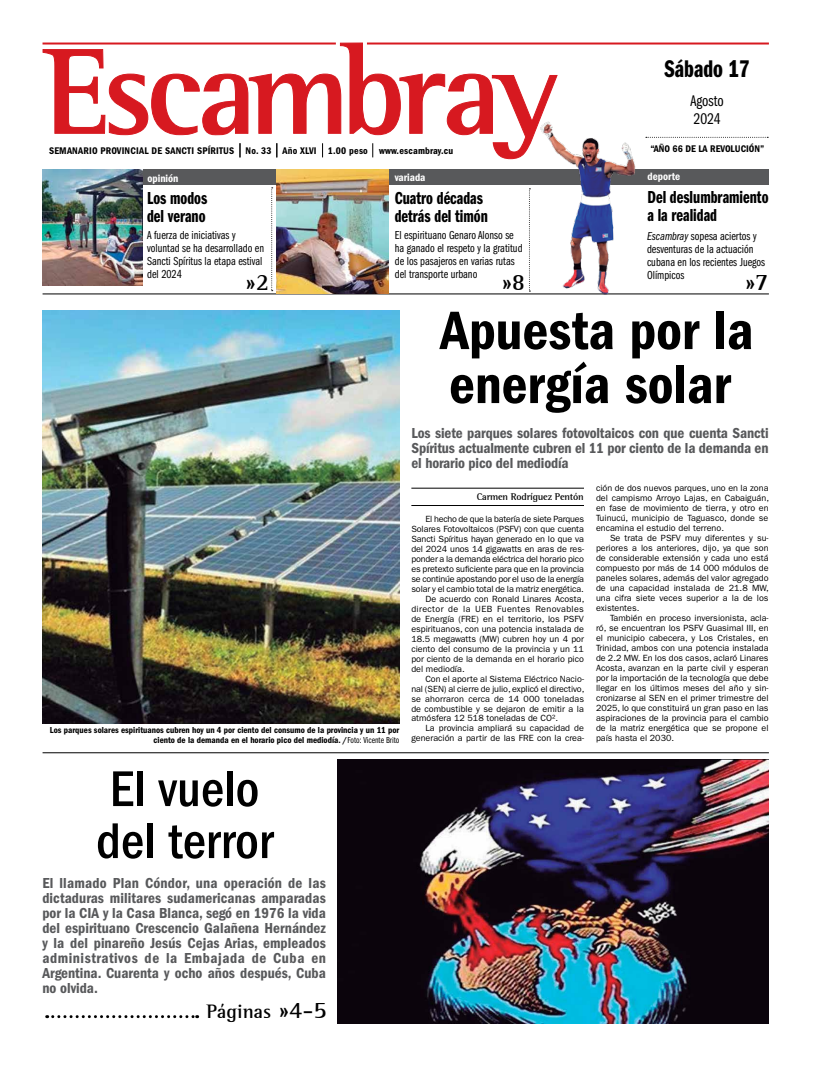
<style>
.page{position:relative;width:820px;height:1080px;background:#fff}
.page>*{position:absolute;margin:0;border:0;box-sizing:border-box;transform-origin:0 0}
.t1{font:56px/54px "ITC Franklin Gothic Std Dm Cd";color:#000}
.t2{font:500 condensed 52px/52px "ITC Franklin Gothic Std";color:#000}
.t3{font:25px "ITC Franklin Gothic Std Dm Cp";color:#000}
.t4{font:700 24px "AT Rotis Semi Serif";color:#000}
.t5{font:700 20px "AT Rotis Semi Serif";color:#000}
.t6{font:18px/18px "ITC Franklin Gothic Std Dm Cp";color:#000}
.t7{font:16px/18px "ITC Franklin Gothic Std Bk Cp";color:#000}
.t8{font:15px/15px "ITC Franklin Gothic Std Dm Cd";color:#58595b;text-align:justify}
.t9{font:12px/13px "ITC Franklin Gothic Std Bk Cp";color:#000}
.t10{font:11px "ITC Franklin Gothic Std Dm Cd";color:#fff}
.t11{font:10px "ITC Franklin Gothic Std Dm Cd";letter-spacing:.02em;color:#000}
.t12{font:700 10px "AT Rotis Semi Serif";letter-spacing:-.02em;color:#000}
.t13{font:9px/10px "ITC Franklin Gothic Std";color:#000;text-align:justify}
.t14{font:9px/10px "ITC Franklin Gothic Std Dm Cd";color:#000;text-align:right}
.t15{font:9px "ITC Franklin Gothic Std";letter-spacing:-.02em;color:#000}
.t16{font:9px "ITC Franklin Gothic Std";letter-spacing:.04em;color:#000}
.s1{font-family:"ITC Franklin Gothic Std Bk Cp It"}
.s2{font-family:"ITC Franklin Gothic Std Bk Cp"}
.s3{font-size:24px}
</style>
<div class="page">
<div style="left:142px;top:169px;width:626px;height:16px;background:#58595b"></div>
<hr style="left:43px;top:293px;width:725px;height:1px;background:#000">
<svg style="left:271px;top:187px;width:2px;height:104px"></svg>
<svg style="left:529px;top:188px;width:1px;height:104px"></svg>
<svg style="left:42px;top:42px;width:516px;height:118px"></svg>
<hr style="left:367px;top:43px;width:401px;height:2px;background:#d71920">
<hr style="left:42px;top:43px;width:294px;height:2px;background:#d71920">
<svg style="left:645px;top:137px;width:122px;height:1px"></svg>
<hr style="left:411px;top:488px;width:172px;height:1px;background:#000">
<hr style="left:411px;top:505px;width:172px;height:1px;background:#000">
<img style="left:43px;top:169px;width:99px;height:117px">
<img style="left:276px;top:169px;width:112px;height:124px">
<svg style="left:47px;top:1015px;width:151px;height:3px"></svg>
<hr style="left:43px;top:752px;width:725px;height:1px;background:#000">
<img style="left:42px;top:310px;width:357px;height:413px">
<img style="left:338px;top:760px;width:430px;height:263px">
<img style="left:537px;top:119px;width:107px;height:175px">
<p class="t11" style="left:49px;top:145px;width:261px">Semanario provincial de sancti spíritus No. 33 Año XLVI</p>
<p class="t11" style="left:327px;top:145px;width:127px">1.00 peso www.escambray.cu</p>
<h3 class="t3" style="left:664px;top:55px;width:86px">Sábado 17</h3>
<h3 class="t7" style="left:690px;top:92px;width:35px">Agosto<br>2024</h3>
<p class="t11" style="left:650px;top:143px;width:66px">“AÑO 66 DE LA REVOLUCI</p>
<p class="t11" style="left:748px;top:143px;width:17px">ÓN”</p>
<p class="t10" style="left:147px;top:172px;width:33px">opinión</p>
<p class="t10" style="left:647px;top:170px;width:34px">deporte</p>
<h3 class="t6" style="left:647px;top:189px;width:122px">Del deslumbramiento a la realidad</h3>
<p class="t10" style="left:395px;top:171px;width:32px">variada</p>
<h3 class="t6" style="left:394px;top:189px;width:95px">Cuatro décadas detrás del timón</h3>
<h3 class="t6" style="left:147px;top:189px;width:62px">Los modos del verano</h3>
<h3 class="t9" style="left:395px;top:229px;width:129px">El espirituano Genaro Alonso se ha ganado el respeto y la gratitud de los pasajeros en varias rutas del transporte urbano</h3>
<h3 class="t9" style="left:147px;top:229px;width:118px">A fuerza de iniciativas y voluntad se ha desarrollado en<br>Sancti Spíritus la etapa estival del 2024</h3>
<h3 class="t9" style="left:646px;top:230px;width:119px"><span class="s1">Escambray</span> sopesa aciertos y desventuras de la actuación cubana en los recientes Juegos<br>Olímpicos</h3>
<h3 class="t4" style="left:245px;top:268px;width:25px">»2</h3>
<h3 class="t4" style="left:501px;top:268px;width:25px">»8</h3>
<h3 class="t4" style="left:744px;top:268px;width:25px">»7</h3>
<h1 class="t1" style="left:440px;top:304px;width:314px">Apuesta por la energía solar</h1>
<p class="t14" style="left:50px;top:725px;width:351px">Los parques solares espirituanos cubren hoy un 4 por ciento del consumo de la provincia y un 11 por ciento de la demanda en el horario pico del mediodía. /<span class="s2">Foto: Vicente Brito</span></p>
<h2 class="t2" style="left:96px;top:763px;width:178px">El vuelo del terror</h2>
<p class="t8" style="left:42px;top:876px;width:285px">El llamado Plan Cóndor, una operación de las dictaduras militares sudamericanas amparadas por la CIA y la Casa Blanca, segó en 1976 la vida del espirituano Crescencio Galañena Hernández y la del pinareño Jesús Cejas Arias, empleados administrativos de la Embajada de Cuba en Argentina. Cuarenta y ocho años después, Cuba no olvida.</p>
<h3 class="t5" style="left:206px;top:1000px;width:122px">Páginas <span class="s3">»4-5</span></h3>
<h3 class="t8" style="left:411px;top:426px;width:358px">Los siete parques solares fotovoltaicos con que cuenta Sancti Spíritus actualmente cubren el 11 por ciento de la demanda en el horario pico del mediodía</h3>
<p class="t12" style="left:476px;top:491px;width:109px">Carmen Rodríguez Pentón</p>
<p class="t15" style="left:425px;top:513px;width:160px">El hecho de que la batería de siete Parques</p>
<p class="t13" style="left:411px;top:524px;width:174px">Solares Fotovoltaicos (PSFV) con que cuenta</p>
<p class="t13" style="left:411px;top:534px;width:174px">Sancti Spíritus hayan generado en lo que va</p>
<p class="t13" style="left:411px;top:544px;width:174px">del 2024 unos 14 gigawatts en aras de res-</p>
<p class="t13" style="left:411px;top:554px;width:174px">ponder a la demanda eléctrica del horario pico</p>
<p class="t13" style="left:411px;top:564px;width:174px">es pretexto suficiente para que en la provincia</p>
<p class="t15" style="left:411px;top:573px;width:174px">se continúe apostando por el uso de la energía</p>
<p class="t13" style="left:411px;top:584px;width:174px">solar y el cambio total de la matriz energética.</p>
<p class="t13" style="left:425px;top:594px;width:160px">De acuerdo con Ronald Linares Acosta,</p>
<p class="t16" style="left:411px;top:603px;width:174px">director de la UEB Fuentes Renovables</p>
<p class="t13" style="left:411px;top:614px;width:174px">de Energía (FRE) en el territorio, los PSFV</p>
<p class="t13" style="left:411px;top:624px;width:174px">espirituanos, con una potencia instalada de</p>
<p class="t13" style="left:411px;top:634px;width:174px">18.5 megawatts (MW) cubren hoy un 4 por</p>
<p class="t13" style="left:411px;top:644px;width:174px">ciento del consumo de la provincia y un 11</p>
<p class="t13" style="left:411px;top:654px;width:174px">por ciento de la demanda en el horario pico</p>
<p class="t13" style="left:411px;top:664px;width:55px">del mediodía.</p>
<p class="t13" style="left:425px;top:674px;width:160px">Con el aporte al Sistema Eléctrico Nacio-</p>
<p class="t13" style="left:411px;top:684px;width:174px">nal (SEN) al cierre de julio, explicó el directivo,</p>
<p class="t13" style="left:411px;top:694px;width:174px">se ahorraron cerca de 14 000 toneladas</p>
<p class="t13" style="left:411px;top:704px;width:174px">de combustible y se dejaron de emitir a la</p>
<p class="t13" style="left:411px;top:714px;width:148px">atmósfera 12 518 toneladas de CO².</p>
<p class="t13" style="left:425px;top:724px;width:160px">La provincia ampliará su capacidad de</p>
<p class="t13" style="left:411px;top:734px;width:174px">generación a partir de las FRE con la crea-</p>
<p class="t13" style="left:595px;top:484px;width:174px">ción de dos nuevos parques, uno en la zona del campismo Arroyo Lajas, en Cabaiguán, en fase de movimiento de tierra, y otro en Tuinucú, municipio de Taguasco, donde se encamina el estudio del terreno.</p>
<p class="t13" style="left:595px;top:534px;width:174px;text-indent:14px">Se trata de PSFV muy diferentes y su&shy;periores a los anteriores, dijo, ya que son de considerable extensión y cada uno está compuesto por más de 14 000 módulos de paneles solares, además del valor agregado de una capacidad instalada de 21.8 MW, una cifra siete veces superior a la de los existentes.</p>
<p class="t13" style="left:595px;top:613px;width:174px;text-indent:14px">También en proceso inversionista, acla&shy;ró, se encuentran los PSFV Guasimal III, en el municipio cabecera, y Los Cristales, en Trinidad, ambos con una potencia instalada de 2.2 MW. En los dos casos, aclaró Linares Acosta, avanzan en la parte civil y esperan por la importación de la tecnología que debe llegar en los últimos meses del año y sin&shy;cronizarse al SEN en el primer trimestre del 2025, lo que constituirá un gran paso en las aspiraciones de la provincia para el cambio de la matriz energética que se propone el país hasta el 2030.</p>
</div>
